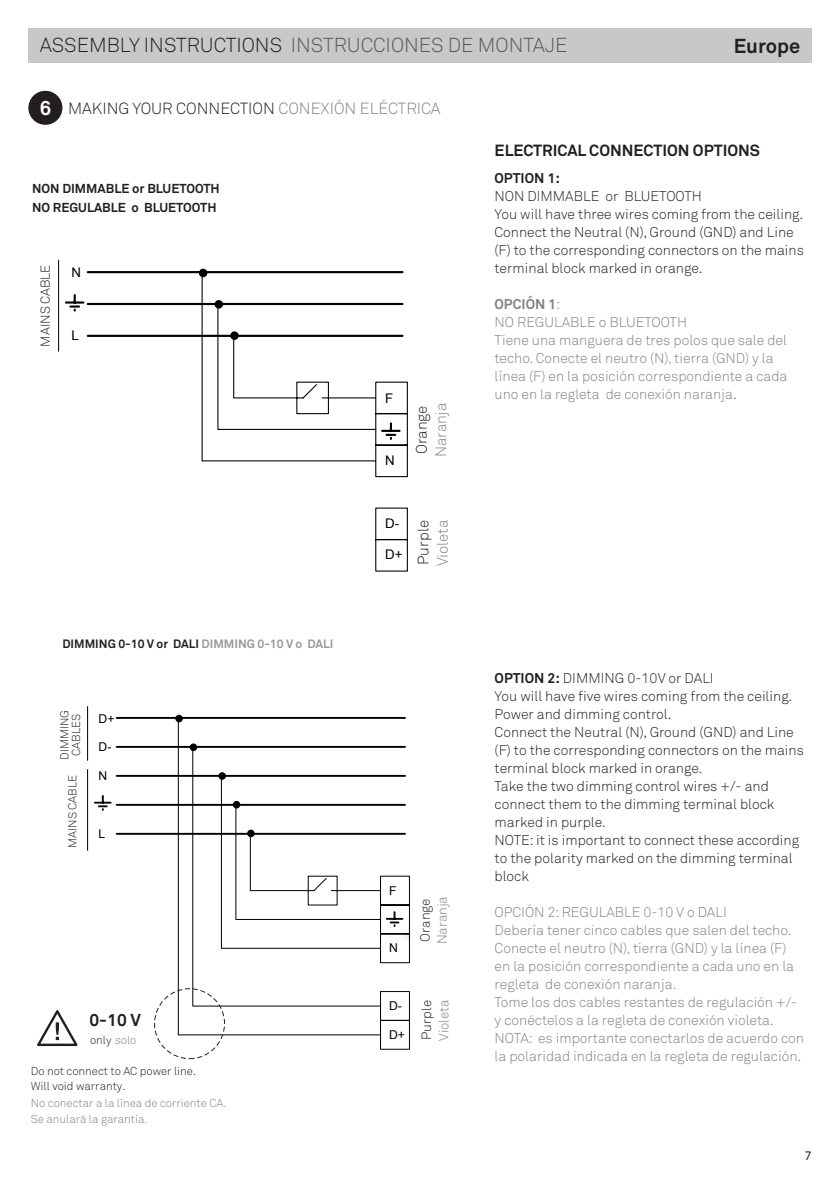
<style>
.page{position:relative;width:840px;height:1191px;background:#fff}
.page>*{position:absolute;margin:0;border:0;box-sizing:border-box;transform-origin:0 0}
.t1{font:300 20px "Akkurat Pro";color:#57585a}
.t2{font:700 20px "Akkurat Pro";color:#231f20}
.t3{font:700 20px "Akkurat Pro";color:#fff}
.t4{font:700 17.2px "Akkurat Pro";color:#231f20}
.t5{font:300 16px "Akkurat Pro";color:#231f20}
.t6{font:700 16px "Akkurat Pro";color:#231f20}
.t7{font:300 15px "Akkurat Pro";letter-spacing:-.005em;color:#808285}
.t8{font:300 15px "Akkurat Pro";color:#231f20}
.t9{font:300 14px/18px "Akkurat Pro";color:#231f20}
.t10{font:300 14px/18px "Akkurat Pro";color:#808285}
.t11{font:700 14px "Akkurat Pro";color:#231f20}
.t12{font:300 13.4px "Akkurat Pro";letter-spacing:-.005em;color:#808285}
.t13{font:300 13.4px "Akkurat Pro";color:#231f20}
.t14{font:13.2px "Arial";color:#000001}
.t15{font:700 12.8px/19.2px "Akkurat Pro";color:#231f20}
.t16{font:300 12.8px "Akkurat Pro";color:#231f20}
.t17{font:12.2px "Arial";color:#000001}
.t18{font:700 12px "Akkurat Pro";color:#231f20}
.t19{font:300 12px "Akkurat Pro";color:#231f20}
.t20{font:300 11.4px/15.2px "Akkurat Pro";color:#231f20}
.t21{font:300 11.4px/15.6px "Akkurat Pro";color:#808285}
.s1{color:#231f20}
.s2{color:#808285}
.s3{color:#97999c}
.s4{font-weight:700}
.s5{color:#57585a}
</style>
<div class="page">
<div style="left:28px;top:28px;width:783px;height:34px;background:#c7c8ca"></div>
<div style="left:28px;top:91px;width:34px;height:34px;background:#231f20;border-radius:50%"></div>
<hr style="left:117px;top:717px;width:288px;height:2px;background:#000001">
<hr style="left:117px;top:746px;width:288px;height:2px;background:#000001">
<hr style="left:117px;top:775px;width:288px;height:2px;background:#000001">
<hr style="left:117px;top:804px;width:288px;height:2px;background:#000001">
<hr style="left:117px;top:833px;width:288px;height:1px;background:#000001">
<svg style="left:220px;top:774px;width:190px;height:276px"></svg>
<svg style="left:177px;top:718px;width:204px;height:317px"></svg>
<div style="left:189px;top:743px;width:8px;height:8px;border:4px solid #000001;border-radius:50%"></div>
<div style="left:175px;top:715px;width:8px;height:7px;border:4px solid #000001;border-radius:50%"></div>
<svg style="left:386px;top:912px;width:25px;height:29px"></svg>
<svg style="left:95px;top:796px;width:16px;height:14px"></svg>
<div style="left:154px;top:988px;width:71px;height:71px;border:1px dashed #231f20;border-radius:50%"></div>
<hr style="left:87px;top:769px;width:1px;height:81px;background:#000">
<hr style="left:87px;top:706px;width:1px;height:54px;background:#000">
<svg style="left:37px;top:1010px;width:41px;height:36px"></svg>
<svg style="left:66px;top:295px;width:17px;height:15px"></svg>
<hr style="left:88px;top:271px;width:314px;height:2px;background:#000001">
<hr style="left:88px;top:303px;width:314px;height:2px;background:#000001">
<hr style="left:88px;top:335px;width:314px;height:2px;background:#000001">
<svg style="left:201px;top:271px;width:207px;height:301px"></svg>
<div style="left:199px;top:269px;width:8px;height:8px;border:4px solid #000001;border-radius:50%"></div>
<div style="left:214px;top:300px;width:9px;height:8px;border:4px solid #000001;border-radius:50%"></div>
<div style="left:230px;top:331px;width:9px;height:9px;border:4px solid #000001;border-radius:50%"></div>
<hr style="left:58px;top:260px;width:1px;height:91px;background:#000">
<h1 class="t1" style="left:40px;top:33px;width:529px"><span class="s1">ASSEMBLY INSTRUCTIONS</span> INSTRUCCIONES DE MONTAJE</h1>
<h1 class="t3" style="left:40px;top:95px;width:13px">6</h1>
<p class="t5" style="left:68px;top:99px;width:374px">MAKING YOUR CONNECTION <span class="s2">CONEXIÓN ELÉCTRICA</span></p>
<h1 class="t2" style="left:733px;top:34px;width:68px">Europe</h1>
<p class="t15" style="left:32px;top:178px;width:189px">NON DIMMABLE or BLUETOOTH<br>NO REGULABLE o BLUETOOTH</p>
<p class="t16" style="left:38px;top:346px;width:83px;rotate:-90deg">MAINS CABLE</p>
<p class="t14" style="left:71px;top:264px;width:11px">N</p>
<p class="t14" style="left:71px;top:327px;width:9px">L</p>
<p class="t18" style="left:62px;top:637px;width:272px">DIMMING 0-10 V or DALI <span class="s3">DIMMING 0-10 V o DALI</span></p>
<p class="t20" style="left:59px;top:760px;width:52px;line-height:11.4px;text-align:center;rotate:-90deg">DIMMING<br>CABLES</p>
<p class="t20" style="left:65px;top:848px;width:74px;rotate:-90deg">MAINS CABLE</p>
<p class="t17" style="left:98px;top:710px;width:17px">D+</p>
<p class="t17" style="left:98px;top:739px;width:14px">D-</p>
<p class="t17" style="left:98px;top:768px;width:10px">N</p>
<p class="t17" style="left:98px;top:825px;width:8px">L</p>
<p class="t4" style="left:89px;top:1009px;width:53px">0-10 V</p>
<p class="t20" style="left:90px;top:1032px;width:48px">only <span class="s2">solo</span></p>
<p class="t20" style="left:31px;top:1063px;width:167px">Do not connect to AC power line.<br>Will void warranty.</p>
<p class="t21" style="left:31px;top:1095px;width:197px">No conectar a la línea de corriente CA.<br>Se anulará la garantía.</p>
<p class="t14" style="left:385px;top:389px;width:10px">F</p>
<p class="t14" style="left:385px;top:452px;width:11px">N</p>
<p class="t8" style="left:412px;top:454px;width:50px;rotate:-90deg">Orange</p>
<p class="t7" style="left:431px;top:457px;width:56px;rotate:-90deg">Naranja</p>
<p class="t14" style="left:385px;top:515px;width:16px">D-</p>
<p class="t14" style="left:385px;top:546px;width:19px">D+</p>
<p class="t8" style="left:414px;top:565px;width:46px;rotate:-90deg">Purple</p>
<p class="t7" style="left:433px;top:565px;width:48px;rotate:-90deg">Violeta</p>
<p class="t17" style="left:389px;top:882px;width:9px">F</p>
<p class="t17" style="left:389px;top:940px;width:10px">N</p>
<p class="t13" style="left:417px;top:941px;width:45px;rotate:-90deg">Orange</p>
<p class="t12" style="left:434px;top:944px;width:50px;rotate:-90deg">Naranja</p>
<p class="t17" style="left:389px;top:997px;width:14px">D-</p>
<p class="t17" style="left:389px;top:1026px;width:17px">D+</p>
<p class="t13" style="left:418px;top:1040px;width:41px;rotate:-90deg">Purple</p>
<p class="t12" style="left:435px;top:1040px;width:43px;rotate:-90deg">Violeta</p>
<p class="t6" style="left:494px;top:140px;width:267px">ELECTRICAL CONNECTION OPTIONS</p>
<p class="t11" style="left:494px;top:169px;width:67px">OPTION 1:</p>
<p class="t9" style="left:494px;top:187px;width:310px">NON DIMMABLE or BLUETOOTH<br>You will have three wires coming from the ceiling.<br>Connect the Neutral (N), Ground (GND) and Line (F) to the corresponding connectors on the mains terminal block marked in orange.</p>
<p class="t10" style="left:494px;top:295px;width:294px"><span class="s4">OPCIÓN 1</span>:<br>NO REGULABLE o BLUETOOTH<br>Tiene una manguera de tres polos que sale del techo. Conecte el neutro (N), tierra (GND) y la línea (F) en la posición correspondiente a cada uno en la regleta de conexión naranja<span class="s5">.</span></p>
<p class="t9" style="left:494px;top:669px;width:310px"><span class="s4">OPTION 2:</span> DIMMING 0-10V or DALI<br>You will have five wires coming from the ceiling.<br>Power and dimming control.<br>Connect the Neutral (N), Ground (GND) and Line (F) to the corresponding connectors on the mains terminal block marked in orange.<br>Take the two dimming control wires +/- and connect them to the dimming terminal block marked in purple.<br>NOTE: it is important to connect these according to the polarity marked on the dimming terminal block</p>
<p class="t10" style="left:494px;top:903px;width:311px">OPCIÓN 2: REGULABLE 0-10 V o DALI<br>Debería tener cinco cables que salen del techo.<br>Conecte el neutro (N), tierra (GND) y la línea (F) en la posición correspondiente a cada uno en la regleta de conexión naranja.<br>Tome los dos cables restantes de regulación +/- y conéctelos a la regleta de conexión violeta.<br>NOTA: es importante conectarlos de acuerdo con la polaridad indicada en la regleta de regulación.</p>
<p class="t19" style="left:804px;top:1148px;width:8px">7</p>
</div>
